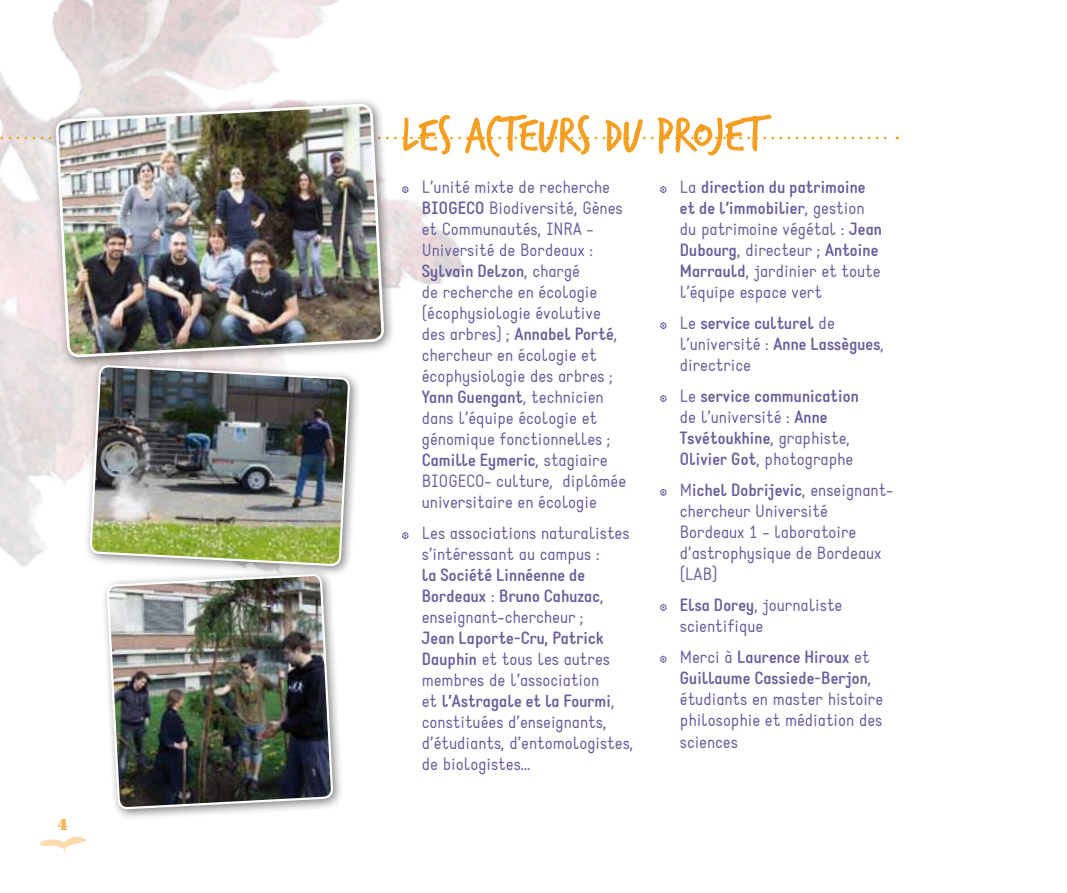
<style>
.page{position:relative;width:1067px;height:893px;background:#fff}
.page>*{position:absolute;margin:0;border:0;box-sizing:border-box;transform-origin:0 0}
.t1{font:52.15px "Trash Hand";color:#f49f22}
.t2{font:17.5px/21px "Static";color:#675f9d}
.t3{font:700 17.5px/21px "Static";color:#675f9d}
.t4{font:900 15.75px "Century";color:#f8b358}
.s1{font-weight:700}
.s2{font-weight:400}
</style>
<div class="page">
<img style="left:0;top:0;width:645px;height:566px">
<div style="left:100px;top:567px;width:245px;height:254px;background:#000;opacity:.5"></div>
<img style="left:107px;top:626px;width:225px;height:195px">
<svg style="left:402px;top:186px;width:7px;height:7px"></svg>
<svg style="left:402px;top:532px;width:7px;height:7px"></svg>
<svg style="left:660px;top:186px;width:6px;height:7px"></svg>
<svg style="left:660px;top:322px;width:6px;height:7px"></svg>
<svg style="left:660px;top:395px;width:6px;height:7px"></svg>
<svg style="left:660px;top:489px;width:6px;height:7px"></svg>
<svg style="left:660px;top:604px;width:6px;height:7px"></svg>
<svg style="left:660px;top:656px;width:6px;height:7px"></svg>
<svg style="left:0;top:137px;width:897px;height:2px"></svg>
<div style="left:83px;top:358px;width:278px;height:219px;background:#000;opacity:.5"></div>
<img style="left:89px;top:449px;width:262px;height:177px">
<div style="left:49px;top:97px;width:347px;height:272px;background:#000;opacity:.5"></div>
<img style="left:57px;top:105px;width:326px;height:344px">
<svg style="left:40px;top:836px;width:47px;height:17px"></svg>
<p class="t4" style="left:58px;top:815px;width:12px">4</p>
<p class="t1" style="left:402px;top:109px;width:363px">LES ACTEURS DU PROJET</p>
<p class="t2" style="left:422px;top:177px;width:206px">L’unité mixte de recherche<br><span class="s1">BIOGECO</span> Biodiversité, Gènes et Communautés, INRA -<br>Université de Bordeaux :<br><span class="s1">Sylvain Delzon</span>, chargé<br>de recherche en écologie (écophysiologie évolutive des arbres) ; <span class="s1">Annabel Porté</span>, chercheur en écologie et écophysiologie des arbres ;<br><span class="s1">Yann Guengant</span>, technicien dans l’équipe écologie et génomique fonctionnelles ;<br><span class="s1">Camille Eymeric</span>, stagiaire<br>BIOGECO- culture, diplômée universitaire en écologie</p>
<p class="t2" style="left:422px;top:523px;width:213px">Les associations naturalistes s’intéressant au campus :<br><span class="s1">la Société Linnéenne de<br>Bordeaux</span> : <span class="s1">Bruno Cahuzac</span>, enseignant-chercheur ;<br><span class="s1">Jean Laporte-Cru, Patrick<br>Dauphin</span> et tous les autres membres de l’association<br>et <span class="s1">l’Astragale et la Fourmi</span>, constituées d’enseignants, d’étudiants, d’entomologistes, de biologistes…</p>
<p class="t2" style="left:680px;top:177px;width:204px">La <span class="s1">direction du patrimoine et de l’immobilier</span>, gestion du patrimoine végétal : <span class="s1">Jean<br>Dubourg</span>, directeur ; <span class="s1">Antoine<br>Marrauld</span>, jardinier et toute l’équipe espace vert</p>
<p class="t2" style="left:680px;top:313px;width:206px">Le <span class="s1">service culturel</span> de l’université : <span class="s1">Anne Lassègues</span>, directrice</p>
<p class="t3" style="left:680px;top:386px;width:181px"><span class="s2">Le</span> service communication <span class="s2">de l’université :</span> Anne<br>Tsvétoukhine<span class="s2">, graphiste,<br></span>Olivier Got<span class="s2">, photographe</span></p>
<p class="t2" style="left:680px;top:480px;width:215px">M<span class="s1">ichel Dobrijevic</span>, enseignant&shy;chercheur Université<br>Bordeaux 1 - laboratoire d’astrophysique de Bordeaux (LAB)</p>
<p class="t2" style="left:680px;top:595px;width:164px"><span class="s1">Elsa Dorey</span>, journaliste scientifique</p>
<p class="t2" style="left:680px;top:646px;width:205px">Merci à <span class="s1">Laurence Hiroux</span> et<br><span class="s1">Guillaume Cassiede-Berjon</span>, étudiants en master histoire philosophie et médiation des sciences</p>
</div>
